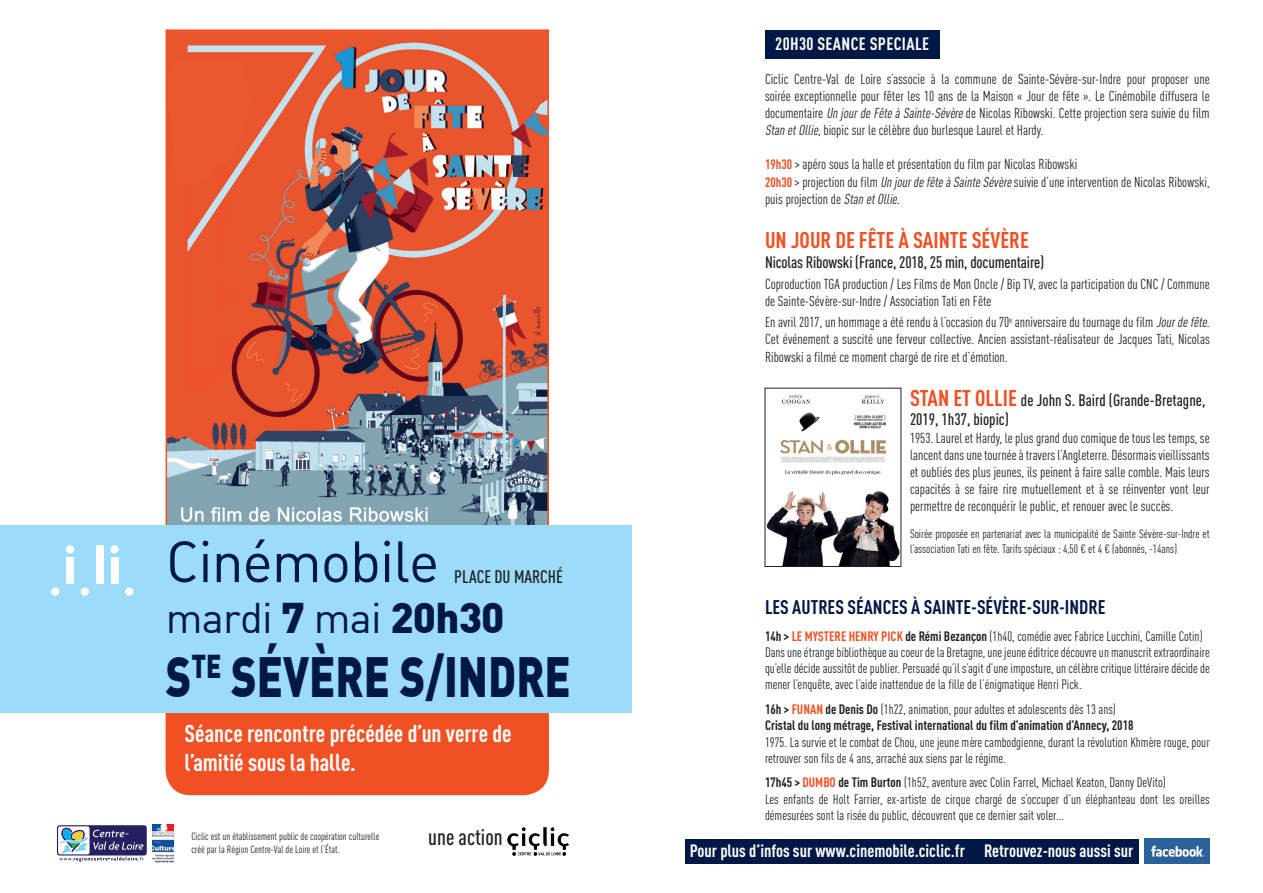
<style>
.page{position:relative;width:1263px;height:893px;background:#fff}
.page>*{position:absolute;margin:0;border:0;box-sizing:border-box;transform-origin:0 0}
.t1{font:57.15px "DIN Alternate";letter-spacing:-.02em;color:#001845}
.t2{font:900 55.5px "DIN";color:#001845;scale:.78 1}
.t3{font:42px "DIN";letter-spacing:-.02em;color:#001845}
.t4{font:700 24px/28.8px "DIN Cond";color:#fff}
.t5{font:700 22.5px "DIN Cond";color:#f05022}
.t6{font:500 22.5px "DIN Cond";color:#231f20}
.t7{font:700 19.5px "DIN Cond";color:#001845}
.t8{font:500 18px "DIN Cond";color:#231f20}
.t9{font:700 17.7px "DIN Cond";color:#fff}
.t10{font:700 17.7px "DIN Cond";letter-spacing:.02em;color:#fff}
.t11{font:500 16.5px/19.8px "DIN Cond";letter-spacing:-.01em;color:#231f20}
.t12{font:14.25px/17.1px "DIN Cond";color:#231f20;text-align:justify}
.t13{font:13.5px/16.2px "DIN Cond";color:#231f20}
.t14{font:700 13.5px/16.2px "DIN Cond";color:#231f20}
.t15{font:12px/14.4px "DIN Cond";color:#231f20}
.t16{font:10.5px/12.6px "DIN Cond";color:#231f20}
.s1{font-weight:900}
.s2{font-style:italic}
.s3{font-weight:700;font-size:13.5px;color:#f05022}
.s4{font-weight:700;font-size:22.5px;color:#f05022}
.s5{font-weight:700}
.s6{font-weight:700;color:#f05022}
.s7{color:#f05022}
.s8{font-weight:400}
</style>
<div class="page">
<svg style="left:165px;top:29px;width:385px;height:767px;background:#cc7662"></svg>
<div style="left:0;top:525px;width:631px;height:187px;background:#9cdcf8"></div>
<div style="left:66px;top:558px;width:8px;height:26px;background:#fff"></div>
<div style="left:66px;top:545px;width:8px;height:8px;background:#fff;border-radius:50%"></div>
<div style="left:110px;top:545px;width:9px;height:8px;background:#fff;border-radius:50%"></div>
<div style="left:96px;top:545px;width:7px;height:39px;background:#fff"></div>
<div style="left:111px;top:558px;width:7px;height:26px;background:#fff"></div>
<div style="left:51px;top:587px;width:8px;height:9px;background:#fff;border-radius:50%"></div>
<div style="left:81px;top:587px;width:8px;height:9px;background:#fff;border-radius:50%"></div>
<div style="left:125px;top:587px;width:8px;height:9px;background:#fff;border-radius:50%"></div>
<img style="left:508px;top:828px;width:61px;height:27px">
<div style="left:57px;top:825px;width:90px;height:30px;background:#252161;border-radius:3px"></div>
<div style="left:58px;top:826px;width:32px;height:28px;background:#fff;border-radius:2px"></div>
<svg style="left:59px;top:828px;width:85px;height:34px"></svg>
<svg style="left:152px;top:825px;width:1px;height:35px"></svg>
<img style="left:153px;top:825px;width:21px;height:37px">
<div style="left:685px;top:839px;width:453px;height:24px;background:#001845"></div>
<img style="left:1145px;top:839px;width:65px;height:24px">
<div style="left:765px;top:30px;width:174px;height:29px;background:#001845"></div>
<img style="left:767px;top:395px;width:132px;height:170px">
<div style="left:765px;top:388px;width:136px;height:179px;border:1px solid #231f20"></div>
<h1 class="t1" style="left:166px;top:526px;width:275px">Cinémobile</h1>
<h3 class="t3" style="left:166px;top:592px;width:340px">mardi <span class="s1">7</span> mai <span class="s1">20h30</span></h3>
<h2 class="t2" style="left:166px;top:640px;width:521px">S<sup>TE</sup> SÉVÈRE S/INDRE</h2>
<p class="t8" style="left:454px;top:566px;width:110px">PLACE DU MARCHÉ</p>
<h3 class="t4" style="left:185px;top:718px;width:329px">Séance rencontre précédée d’un verre de l’amitié sous la halle.</h3>
<p class="t16" style="left:191px;top:830px;width:190px">Ciclic est un établissement public de coopération culturelle créé par la Région Centre-Val de Loire et l’État.</p>
<h3 class="t6" style="left:428px;top:824px;width:76px">une action</h3>
<p class="t10" style="left:775px;top:33px;width:155px">20H30 SEANCE SPECIALE</p>
<p class="t12" style="left:765px;top:70px;width:446px">Ciclic Centre-Val de Loire s’associe à la commune de Sainte-Sévère-sur-Indre pour proposer une soirée exceptionnelle pour fêter les 10 ans de la Maison « Jour de fête ». Le Cinémobile diffusera le documentaire <span class="s2">UnjourdeFêteàSainte-Sévère</span>de Nicolas Ribowski. Cette projection sera suivie du film <span class="s2">StanetOllie</span>, biopic sur le célèbre duo burlesque Laurel et Hardy.</p>
<p class="t12" style="left:765px;top:156px;width:446px;text-align:left"><span class="s3">19h30</span> &gt; apéro sous la halle et présentation du film par Nicolas Ribowski<br><span class="s3">20h30</span> &gt; projection du film <span class="s2">UnjourdefêteàSainteSévère</span>suivie d’une intervention de Nicolas Ribowski, puis projection de <span class="s2">StanetOllie</span>.</p>
<h3 class="t5" style="left:765px;top:226px;width:265px">UN JOUR DE FÊTE À SAINTE SÉVÈRE</h3>
<p class="t11" style="left:765px;top:251px;width:281px">Nicolas Ribowski (France, 2018, 25 min, documentaire)</p>
<p class="t12" style="left:765px;top:275px;width:446px">Coproduction TGA production / Les Films de Mon Oncle / Bip TV, avec la participation du CNC / Commune de Sainte-Sévère-sur-Indre / Association Tati en Fête</p>
<p class="t12" style="left:765px;top:314px;width:446px">En avril 2017, un hommage a été rendu à l’occasion du 70<sup>e</sup> anniversaire du tournage du film <span class="s2">Jourdefête</span>.<br>Cet événement a suscité une ferveur collective. Ancien assistant-réalisateur de Jacques Tati, Nicolas Ribowski a filmé ce moment chargé de rire et d’émotion.</p>
<p class="t11" style="left:910px;top:390px;width:297px"><span class="s4">STAN ET OLLIE</span> de John S. Baird (Grande-Bretagne,<br>2019, 1h37, biopic)</p>
<p class="t12" style="left:910px;top:429px;width:301px">1953. Laurel et Hardy, le plus grand duo comique de tous les temps, se lancent dans une tournée à travers l’Angleterre. Désormais vieillissants et oubliés des plus jeunes, ils peinent à faire salle comble. Mais leurs capacités à se faire rire mutuellement et à se réinventer vont leur permettre de reconquérir le public, et renouer avec le succès.</p>
<p class="t15" style="left:910px;top:527px;width:301px">Soirée proposée en partenariat avec la municipalité de Sainte Sévère-sur-Indre et l’association Tati en fête. Tarifs spéciaux : 4,50 € et 4 € (abonnés, -14ans)</p>
<h3 class="t7" style="left:765px;top:595px;width:342px">LES AUTRES SÉANCES À SAINTE-SÉVÈRE-SUR-INDRE</h3>
<p class="t13" style="left:765px;top:628px;width:446px"><span class="s5">14h &gt;</span> <span class="s6">LE MYSTERE HENRY PICK</span> <span class="s5">de Rémi Bezançon</span> (1h40, comédie avec Fabrice Lucchini, Camille Cotin)<br>Dans une étrange bibliothèque au coeur de la Bretagne, une jeune éditrice découvre un manuscrit extraordinaire qu’elle décide aussitôt de publier. Persuadé qu’il s’agit d’une imposture, un célèbre critique littéraire décide de mener l’enquête, avec l’aide inattendue de la fille de l’énigmatique Henri Pick.</p>
<p class="t14" style="left:765px;top:701px;width:370px">16h &gt; <span class="s7">FUNAN</span> de Denis Do <span class="s8">(1h22, animation, pour adultes et adolescents dès 13 ans)<br></span>Cristal du long métrage, Festival international du film d’animation d’Annecy, 2018</p>
<p class="t13" style="left:765px;top:733px;width:446px">1975. La survie et le combat de Chou, une jeune mère cambodgienne, durant la révolution Khmère rouge, pour retrouver son fils de 4 ans, arraché aux siens par le régime.</p>
<p class="t13" style="left:765px;top:774px;width:446px"><span class="s5">17h45 &gt;</span> <span class="s6">DUMBO</span> <span class="s5">de Tim Burton</span> (1h52, aventure avec Colin Farrel, Michael Keaton, Danny DeVito)<br>Les enfants de Holt Farrier, ex-artiste de cirque chargé de s’occuper d’un éléphanteau dont les oreilles démesurées sont la risée du public, découvrent que ce dernier sait voler...</p>
<p class="t9" style="left:690px;top:840px;width:445px">Pour plus d’infos sur www.cinemobile.ciclic.fr Retrouvez-nous aussi sur</p>
</div>
